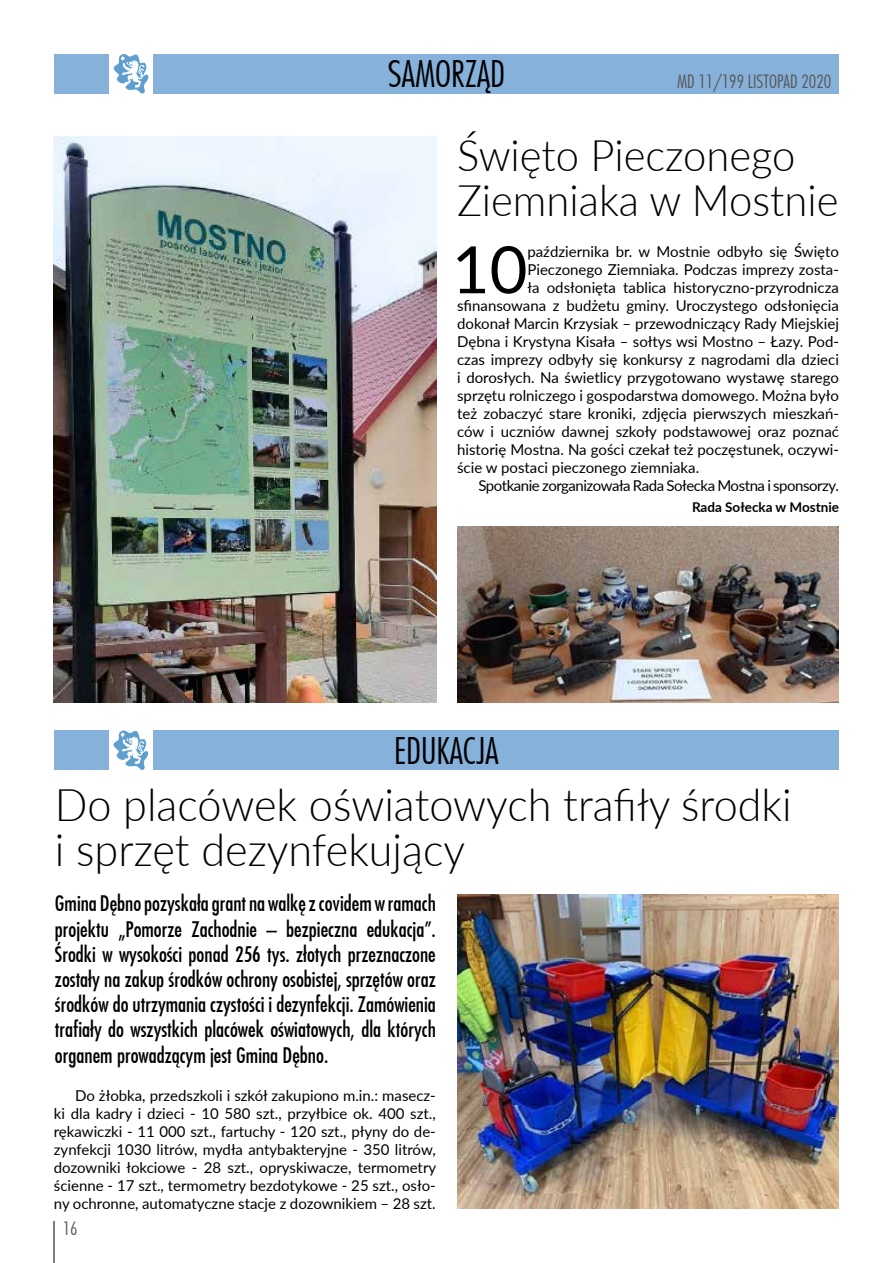
<style>
.page{position:relative;width:893px;height:1263px;background:#fff}
.page>*{position:absolute;margin:0;border:0;box-sizing:border-box;transform-origin:0 0}
.t1{font:65.25px "Lato";color:#000}
.t2{font:300 45px/45px "Lato";color:#000;scale:.96 1}
.t3{font:300 43.5px/45px "Lato";color:#000;scale:.96 1}
.t4{font:300 36px "Fujiyama";color:#000}
.t5{font:21px/25.2px "Fujiyama";color:#000;text-align:justify}
.t6{font:300 18px "Fujiyama";color:#575756}
.t7{font:15px/18px "Lato";color:#000;text-align:justify}
.t8{font:15px "Lato";letter-spacing:-.03em;color:#000}
.t9{font:700 13.5px "Lato";color:#000}
</style>
<div class="page">
<div style="left:153px;top:54px;width:686px;height:40px;background:#86b1da"></div>
<div style="left:54px;top:54px;width:55px;height:40px;background:#86b1da"></div>
<svg style="left:113px;top:54px;width:35px;height:40px"></svg>
<hr style="left:54px;top:1221px;width:1px;height:42px;background:#000">
<div style="left:153px;top:730px;width:686px;height:40px;background:#86b1da"></div>
<div style="left:54px;top:730px;width:55px;height:40px;background:#86b1da"></div>
<svg style="left:113px;top:730px;width:35px;height:40px"></svg>
<img style="left:457px;top:526px;width:382px;height:176px">
<img style="left:54px;top:136px;width:383px;height:566px">
<img style="left:457px;top:895px;width:382px;height:314px">
<h3 class="t4" style="left:388px;top:51px;width:16px">SAMORZĄD</h3>
<h3 class="t3" style="left:457px;top:131px;width:399px">Święto Pieczonego<br>Ziemniaka w Mostnie</h3>
<p class="t6" style="left:677px;top:70px;width:156px">MD 11/199 LISTOPAD 2020</p>
<h1 class="t1" style="left:452px;top:223px;width:77px">10</h1>
<p class="t7" style="left:527px;top:242px;width:313px">października br. w Mostnie odbyło się Święto</p>
<p class="t7" style="left:527px;top:260px;width:313px">Pieczonego Ziemniaka. Podczas imprezy zosta-</p>
<p class="t7" style="left:527px;top:278px;width:313px">ła odsłonięta tablica historyczno-przyrodnicza</p>
<p class="t7" style="left:457px;top:296px;width:383px">sfinansowana z budżetu gminy. Uroczystego odsłonięcia</p>
<p class="t7" style="left:457px;top:314px;width:383px">dokonał Marcin Krzysiak – przewodniczący Rady Miejskiej</p>
<p class="t7" style="left:457px;top:332px;width:383px">Dębna i Krystyna Kisała – sołtys wsi Mostno – Łazy. Pod-</p>
<p class="t7" style="left:457px;top:350px;width:383px">czas imprezy odbyły się konkursy z nagrodami dla dzieci</p>
<p class="t7" style="left:457px;top:368px;width:383px">i dorosłych. Na świetlicy przygotowano wystawę starego</p>
<p class="t7" style="left:457px;top:386px;width:383px">sprzętu rolniczego i gospodarstwa domowego. Można było</p>
<p class="t7" style="left:457px;top:404px;width:383px">też zobaczyć stare kroniki, zdjęcia pierwszych mieszkań-</p>
<p class="t7" style="left:457px;top:422px;width:383px">ców i uczniów dawnej szkoły podstawowej oraz poznać</p>
<p class="t7" style="left:457px;top:440px;width:383px">historię Mostna. Na gości czekał też poczęstunek, oczywi-</p>
<p class="t7" style="left:457px;top:458px;width:244px">ście w postaci pieczonego ziemniaka.</p>
<p class="t8" style="left:478px;top:475px;width:362px">Spotkanie zorganizowała Rada Sołecka Mostna i sponsorzy.</p>
<p class="t9" style="left:692px;top:497px;width:148px">Rada Sołecka w Mostnie</p>
<h3 class="t4" style="left:394px;top:727px;width:106px">EDUKACJA</h3>
<h2 class="t2" style="left:55px;top:781px;width:769px">Do placówek oświatowych trafiły środki i sprzęt dezynfekujący</h2>
<p class="t5" style="left:55px;top:890px;width:382px">Gmina Dębno pozyskała grant na walkę z covidem w ramach projektu „Pomorze Zachodnie – bezpieczna edukacja”.<br>Środki w wysokości ponad 256 tys. złotych przeznaczone zostały na zakup środków ochrony osobistej, sprzętów oraz środków do utrzymania czystości i dezynfekcji. Zamówienia trafiały do wszystkich placówek oświatowych, dla których organem prowadzącym jest Gmina Dębno.</p>
<p class="t7" style="left:54px;top:1086px;width:384px;text-indent:21px">Do żłobka, przedszkoli i szkół zakupiono m.in.: masecz&shy;ki dla kadry i dzieci - 10 580 szt., przyłbice ok. 400 szt., rękawiczki - 11 000 szt., fartuchy - 120 szt., płyny do de&shy;zynfekcji 1030 litrów, mydła antybakteryjne - 350 litrów, dozowniki łokciowe - 28 szt., opryskiwacze, termometry ścienne - 17 szt., termometry bezdotykowe - 25 szt., osło&shy;ny ochronne, automatyczne stacje z dozownikiem – 28 szt.</p>
<p class="t6" style="left:63px;top:1217px;width:16px">16</p>
</div>
